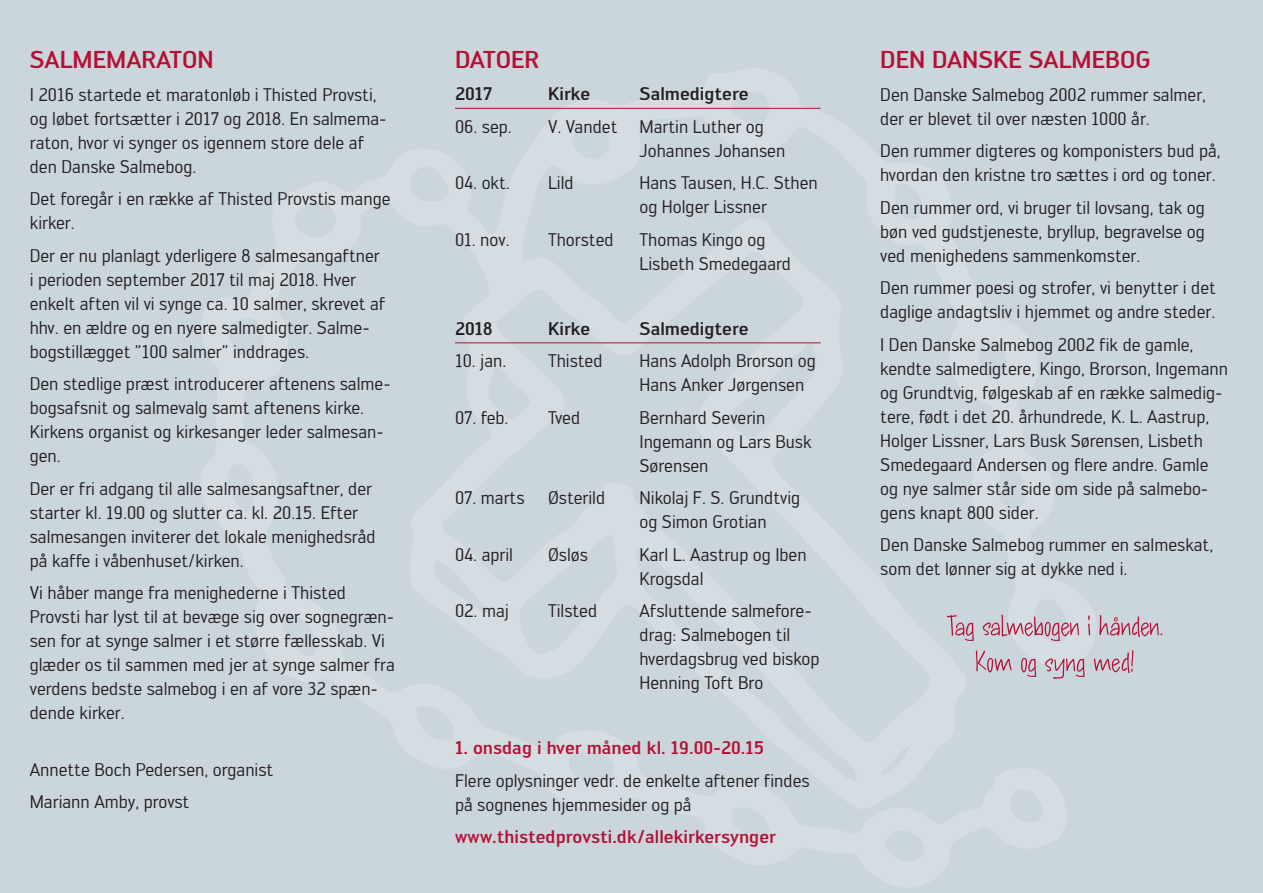
<style>
.page{position:relative;width:1263px;height:893px;background:#cbd5dc}
.page>*{position:absolute;margin:0;border:0;box-sizing:border-box;transform-origin:0 0}
.t1{font:500 24px "Engel";color:#b41036}
.t2{font:18px/24px "Engel";color:#231f20}
.t3{font:500 18px "Engel";color:#b41036}
.t4{font:500 18px "Engel";color:#231f20}
</style>
<div class="page">
<hr style="left:455px;top:108px;width:366px;height:1px;background:#b41036">
<hr style="left:455px;top:342px;width:366px;height:1px;background:#b41036">
<svg style="left:976px;top:650px;width:157px;height:29px"></svg>
<svg style="left:947px;top:614px;width:215px;height:27px"></svg>
<p class="t1" style="left:30px;top:46px;width:185px">SALMEMARATON</p>
<p class="t2" style="left:30px;top:82px;width:358px">I 2016 startede et maratonløb i Thisted Provsti, og løbet fortsætter i 2017 og 2018. En salmema&shy;raton, hvor vi synger os igennem store dele af den Danske Salmebog.</p>
<p class="t2" style="left:30px;top:187px;width:362px">Det foregår i en række af Thisted Provstis mange kirker.</p>
<p class="t2" style="left:30px;top:243px;width:357px">Der er nu planlagt yderligere 8 salmesangaftner i perioden september 2017 til maj 2018. Hver enkelt aften vil vi synge ca. 10 salmer, skrevet af hhv. en ældre og en nyere salmedigter. Salme&shy;bogstillægget ”100 salmer” inddrages.</p>
<p class="t2" style="left:30px;top:372px;width:362px">Den stedlige præst introducerer aftenens salme&shy;bogsafsnit og salmevalg samt aftenens kirke.<br>Kirkens organist og kirkesanger leder salmesan&shy;gen.</p>
<p class="t2" style="left:30px;top:476px;width:347px">Der er fri adgang til alle salmesangsaftner, der starter kl. 19.00 og slutter ca. kl. 20.15. Efter salmesangen inviterer det lokale menighedsråd på kaffe i våbenhuset/kirken.</p>
<p class="t2" style="left:30px;top:581px;width:367px">Vi håber mange fra menighederne i Thisted Provsti har lyst til at bevæge sig over sognegræn&shy;sen for at synge salmer i et større fællesskab. Vi glæder os til sammen med jer at synge salmer fra verdens bedste salmebog i en af vore 32 spæn&shy;dende kirker.</p>
<p class="t2" style="left:30px;top:757px;width:245px">Annette Boch Pedersen, organist</p>
<p class="t2" style="left:30px;top:790px;width:161px">Mariann Amby, provst</p>
<p class="t1" style="left:455px;top:45px;width:86px">DATOER</p>
<p class="t4" style="left:455px;top:83px;width:39px">2017</p>
<p class="t4" style="left:548px;top:83px;width:44px">Kirke</p>
<p class="t4" style="left:639px;top:83px;width:111px">Salmedigtere</p>
<p class="t2" style="left:455px;top:114px;width:58px">06. sep.</p>
<p class="t2" style="left:639px;top:114px;width:147px;text-indent:-91px">V. Vandet Martin Luther og<br>Johannes Johansen</p>
<p class="t2" style="left:455px;top:171px;width:56px">04. okt.</p>
<p class="t2" style="left:548px;top:171px;width:27px">Lild</p>
<p class="t2" style="left:639px;top:171px;width:180px">Hans Tausen, H.C. Sthen og Holger Lissner</p>
<p class="t2" style="left:455px;top:227px;width:56px">01. nov.</p>
<p class="t2" style="left:548px;top:227px;width:67px">Thorsted</p>
<p class="t2" style="left:639px;top:227px;width:153px">Thomas Kingo og<br>Lisbeth Smedegaard</p>
<p class="t4" style="left:455px;top:318px;width:39px">2018</p>
<p class="t4" style="left:548px;top:318px;width:44px">Kirke</p>
<p class="t4" style="left:639px;top:318px;width:111px">Salmedigtere</p>
<p class="t2" style="left:455px;top:349px;width:53px">10. jan.</p>
<p class="t2" style="left:548px;top:349px;width:56px">Thisted</p>
<p class="t2" style="left:639px;top:349px;width:178px">Hans Adolph Brorson og<br>Hans Anker Jørgensen</p>
<p class="t2" style="left:455px;top:405px;width:55px">07. feb.</p>
<p class="t2" style="left:548px;top:405px;width:34px">Tved</p>
<p class="t2" style="left:639px;top:405px;width:174px">Bernhard Severin<br>Ingemann og Lars Busk<br>Sørensen</p>
<p class="t2" style="left:455px;top:486px;width:71px">07. marts</p>
<p class="t2" style="left:548px;top:486px;width:59px">Østerild</p>
<p class="t2" style="left:639px;top:486px;width:162px">Nikolaj F. S. Grundtvig og Simon Grotian</p>
<p class="t2" style="left:455px;top:542px;width:60px">04. april</p>
<p class="t2" style="left:548px;top:542px;width:41px">Øsløs</p>
<p class="t2" style="left:639px;top:542px;width:169px">Karl L. Aastrup og Iben<br>Krogsdal</p>
<p class="t2" style="left:455px;top:599px;width:55px">02. maj</p>
<p class="t2" style="left:548px;top:599px;width:51px">Tilsted</p>
<p class="t2" style="left:639px;top:599px;width:181px">Afsluttende salmefore&shy;drag: Salmebogen til hverdagsbrug ved biskop<br>Henning Toft Bro</p>
<p class="t3" style="left:455px;top:737px;width:311px">1. onsdag i hver måned kl. 19.00-20.15</p>
<p class="t2" style="left:455px;top:768px;width:356px">Flere oplysninger vedr. de enkelte aftener findes på sognenes hjemmesider og på</p>
<p class="t3" style="left:455px;top:826px;width:323px">www.thistedprovsti.dk/allekirkersynger</p>
<p class="t1" style="left:880px;top:46px;width:272px">DEN DANSKE SALMEBOG</p>
<p class="t2" style="left:880px;top:82px;width:327px">Den Danske Salmebog 2002 rummer salmer, der er blevet til over næsten 1000 år.</p>
<p class="t2" style="left:880px;top:139px;width:342px">Den rummer digteres og komponisters bud på, hvordan den kristne tro sættes i ord og toner.</p>
<p class="t2" style="left:880px;top:195px;width:326px;text-align:justify">Den rummer ord, vi bruger til lovsang, tak og bøn ved gudstjeneste, bryllup, begravelse og ved menighedens sammenkomster.</p>
<p class="t2" style="left:880px;top:276px;width:337px">Den rummer poesi og strofer, vi benytter i det daglige andagtsliv i hjemmet og andre steder.</p>
<p class="t2" style="left:880px;top:332px;width:349px">I Den Danske Salmebog 2002 fik de gamle, kendte salmedigtere, Kingo, Brorson, Ingemann og Grundtvig, følgeskab af en række salmedig&shy;tere, født i det 20. århundrede, K. L. Aastrup, Holger Lissner, Lars Busk Sørensen, Lisbeth Smedegaard Andersen og flere andre. Gamle og nye salmer står side om side på salmebo&shy;gens knapt 800 sider.</p>
<p class="t2" style="left:880px;top:533px;width:334px">Den Danske Salmebog rummer en salmeskat, som det lønner sig at dykke ned i.</p>
</div>
